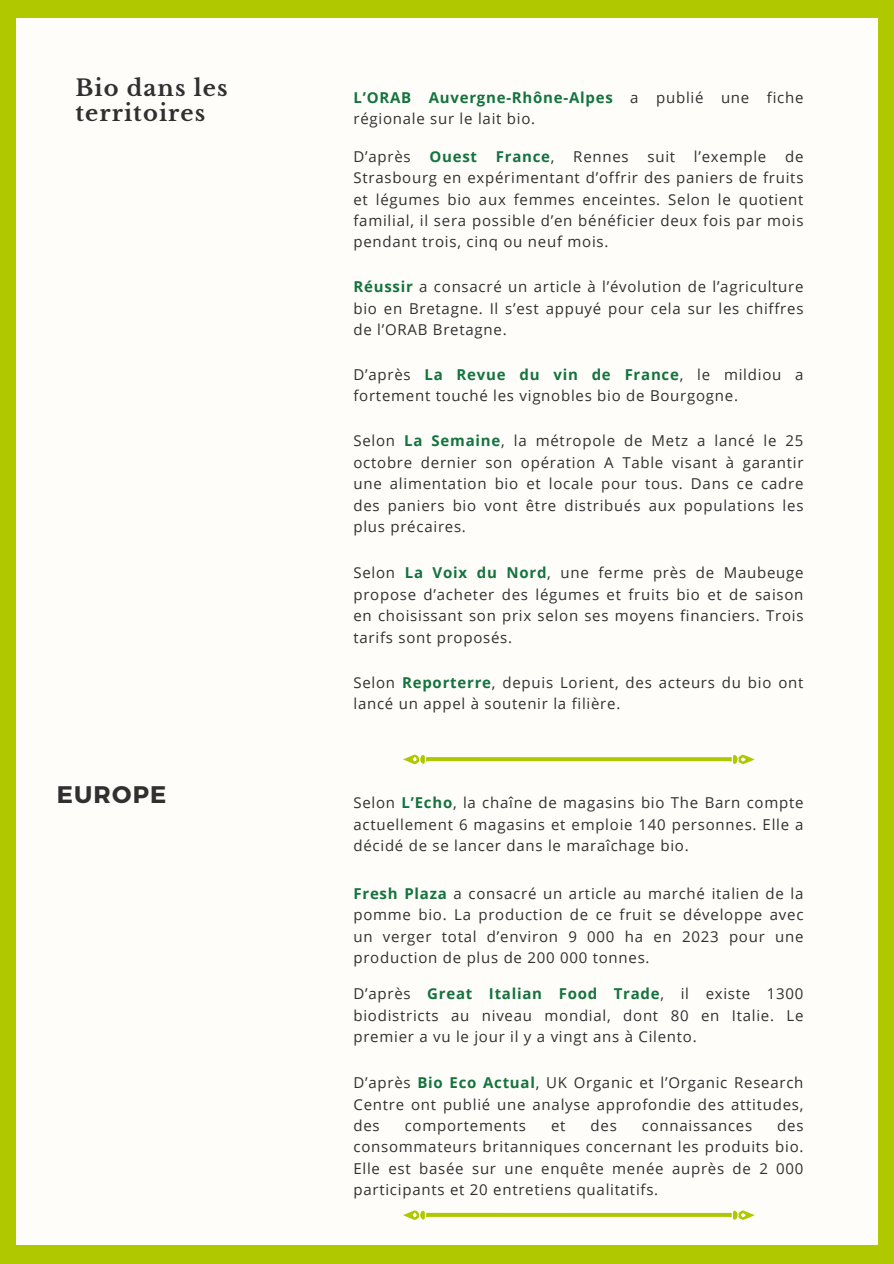
<style>
.page{position:relative;width:894px;height:1264px;background:#fff}
.page>*{position:absolute;margin:0;border:0;box-sizing:border-box;transform-origin:0 0}
.t1{font:700 24px "Montserrat";letter-spacing:.05em;color:#303030}
.t2{font:700 22.5px/24.8px "Libre Baskerville";letter-spacing:.05em;color:#303030}
.t3{font:15px/21.3px "Open Sans";letter-spacing:.05em;color:#303030;text-align:justify}
.s1{font-weight:700;color:#14733e}
</style>
<div class="page">
<div style="left:0;top:0;width:893px;height:1263px;background:#afc800"></div>
<div style="left:17px;top:18px;width:859px;height:1226px;background:#fffdfa"></div>
<svg style="left:403px;top:754px;width:351px;height:10px"></svg>
<svg style="left:403px;top:1210px;width:351px;height:9px"></svg>
<h2 class="t2" style="left:75px;top:76px;width:154px">Bio dans les territoires</h2>
<p class="t1" style="left:57px;top:779px;width:111px">EUROPE</p>
<p class="t3" style="left:353px;top:86px;width:451px"><span class="s1">L’ORAB Auvergne-Rhône-Alpes</span> a publié une fiche régionale sur le lait bio.</p>
<p class="t3" style="left:353px;top:145px;width:451px">D’après <span class="s1">Ouest France</span>, Rennes suit l’exemple de Strasbourg en expérimentant d’offrir des paniers de fruits et légumes bio aux femmes enceintes. Selon le quotient familial, il sera possible d’en bénéficier deux fois par mois pendant trois, cinq ou neuf mois.</p>
<p class="t3" style="left:353px;top:276px;width:451px"><span class="s1">Réussir</span> a consacré un article à l’évolution de l’agriculture bio en Bretagne. Il s’est appuyé pour cela sur les chiffres de l’ORAB Bretagne.</p>
<p class="t3" style="left:353px;top:363px;width:451px">D’après <span class="s1">La Revue du vin de France</span>, le mildiou a fortement touché les vignobles bio de Bourgogne.</p>
<p class="t3" style="left:353px;top:430px;width:451px">Selon <span class="s1">La Semaine</span>, la métropole de Metz a lancé le 25 octobre dernier son opération A Table visant à garantir une alimentation bio et locale pour tous. Dans ce cadre des paniers bio vont être distribués aux populations les plus précaires.</p>
<p class="t3" style="left:353px;top:562px;width:451px">Selon <span class="s1">La Voix du Nord</span>, une ferme près de Maubeuge propose d’acheter des légumes et fruits bio et de saison en choisissant son prix selon ses moyens financiers. Trois tarifs sont proposés.</p>
<p class="t3" style="left:353px;top:671px;width:451px">Selon <span class="s1">Reporterre</span>, depuis Lorient, des acteurs du bio ont lancé un appel à soutenir la filière.</p>
<p class="t3" style="left:353px;top:791px;width:451px">Selon <span class="s1">L’Echo</span>, la chaîne de magasins bio The Barn compte actuellement 6 magasins et emploie 140 personnes. Elle a décidé de se lancer dans le maraîchage bio.</p>
<h1 class="t3" style="left:353px;top:882px;width:451px"><span class="s1">Fresh Plaza</span> a consacré un article au marché italien de la pomme bio. La production de ce fruit se développe avec un verger total d’environ 9 000 ha en 2023 pour une production de plus de 200 000 tonnes.</h1>
<p class="t3" style="left:353px;top:982px;width:451px">D’après <span class="s1">Great Italian Food Trade</span>, il existe 1300 biodistricts au niveau mondial, dont 80 en Italie. Le premier a vu le jour il y a vingt ans à Cilento.</p>
<p class="t3" style="left:353px;top:1071px;width:451px">D’après <span class="s1">Bio Eco Actual</span>, UK Organic et l’Organic Research Centre ont publié une analyse approfondie des attitudes, des</p>
<p class="t3" style="left:353px;top:1114px;width:451px;text-indent:423px">des consommateurs britanniques concernant les produits bio.<br>Elle est basée sur une enquête menée auprès de 2 000 participants et 20 entretiens qualitatifs.</p>
<p class="t3" style="left:404px;top:1114px;width:123px">comportements</p>
<p class="t3" style="left:551px;top:1114px;width:16px">et</p>
<p class="t3" style="left:590px;top:1114px;width:28px">des</p>
<p class="t3" style="left:641px;top:1114px;width:112px">connaissances</p>
</div>
